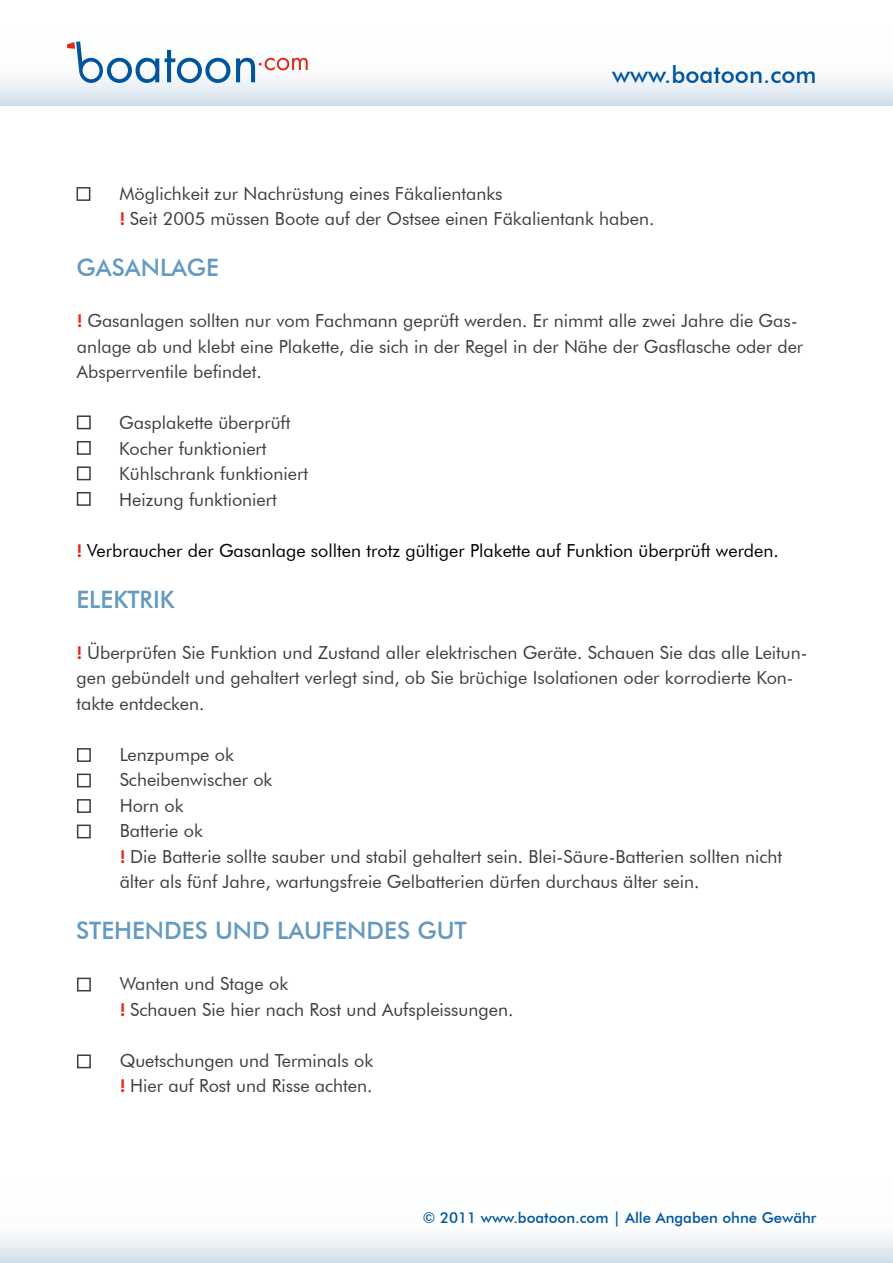
<style>
.page{position:relative;width:893px;height:1263px;background:#fff}
.page>*{position:absolute;margin:0;border:0;box-sizing:border-box;transform-origin:0 0}
.t1{font:500 24px "Futura BT";color:#6499c0}
.t2{font:500 24px "Futura BT";color:#00559f}
.t3{font:18px/25.5px "Futura BT";color:#3e3d40}
.t4{font:18px "Futura BT";color:#000}
.t5{font:500 15px "Futura BT";color:#00559f}
.s1{font-family:"Futura BQ";font-weight:600;color:#e42618}
</style>
<div class="page">
<svg style="left:165px;top:50px;width:65px;height:33px"></svg>
<svg style="left:236px;top:58px;width:72px;height:24px"></svg>
<svg style="left:67px;top:41px;width:92px;height:42px"></svg>
<div style="left:77px;top:415px;width:14px;height:14px;background:#fff;border:2px solid #3e3d40"></div>
<div style="left:77px;top:441px;width:14px;height:14px;background:#fff;border:2px solid #3e3d40"></div>
<div style="left:77px;top:466px;width:14px;height:14px;background:#fff;border:2px solid #3e3d40"></div>
<div style="left:77px;top:492px;width:14px;height:14px;background:#fff;border:2px solid #3e3d40"></div>
<div style="left:77px;top:187px;width:13px;height:14px;background:#fff;border:2px solid #3e3d40"></div>
<div style="left:77px;top:748px;width:14px;height:14px;background:#fff;border:2px solid #3e3d40"></div>
<div style="left:77px;top:773px;width:14px;height:14px;background:#fff;border:2px solid #3e3d40"></div>
<div style="left:77px;top:799px;width:14px;height:14px;background:#fff;border:2px solid #3e3d40"></div>
<div style="left:77px;top:824px;width:14px;height:14px;background:#fff;border:2px solid #3e3d40"></div>
<div style="left:77px;top:978px;width:14px;height:13px;background:#fff;border:2px solid #3e3d40"></div>
<div style="left:77px;top:1054px;width:14px;height:14px;background:#fff;border:2px solid #3e3d40"></div>
<h1 class="t2" style="left:612px;top:60px;width:206px">www.boatoon.com</h1>
<p class="t3" style="left:119px;top:180px;width:536px">Möglichkeit zur Nachrüstung eines Fäkalientanks<br><span class="s1">!</span> Seit 2005 müssen Boote auf der Ostsee einen Fäkalientank haben.</p>
<h1 class="t1" style="left:77px;top:253px;width:144px">Gasanlag e</h1>
<p class="t3" style="left:77px;top:308px;width:728px"><span class="s1">!</span> Gasanlagen sollten nur vom Fachmann geprüft werden. Er nimmt alle zwei Jahre die Gas&shy;anlage ab und klebt eine Plakette, die sich in der Regel in der Nähe der Gasflasche oder der<br>Absperrventile befindet.</p>
<p class="t3" style="left:119px;top:410px;width:190px">Gasplakette überprüft<br>Kocher funktioniert<br>Kühlschrank funktioniert<br>Heizung funktioniert</p>
<p class="t4" style="left:77px;top:539px;width:704px"><span class="s1">!</span> Verbraucher der Gasanlage sollten trotz gültiger Plakette auf Funktion überprüft werden.</p>
<h1 class="t1" style="left:77px;top:585px;width:100px">Elektrik</h1>
<p class="t3" style="left:77px;top:640px;width:732px"><span class="s1">!</span> Überprüfen Sie Funktion und Zustand aller elektrischen Geräte. Schauen Sie das alle Leitun&shy;gen gebündelt und gehaltert verlegt sind, ob Sie brüchige Isolationen oder korrodierte Kon&shy;takte entdecken.</p>
<p class="t3" style="left:120px;top:741px;width:664px">Lenzpumpe ok<br>Scheibenwischer ok<br>Horn ok<br>Batterie ok<br><span class="s1">!</span> Die Batterie sollte sauber und stabil gehaltert sein. Blei-Säure-Batterien sollten nicht älter als fünf Jahre, wartungsfreie Gelbatterien dürfen durchaus älter sein.</p>
<h1 class="t1" style="left:76px;top:916px;width:392px">Stehendes und Laufendes Gut</h1>
<p class="t3" style="left:120px;top:971px;width:395px">Wanten und Stage ok<br><span class="s1">!</span> Schauen Sie hier nach Rost und Aufspleissungen.</p>
<p class="t3" style="left:120px;top:1047px;width:255px">Quetschungen und Terminals ok <span class="s1">!</span> Hier auf Rost und Risse achten.</p>
<p class="t5" style="left:423px;top:1208px;width:395px">© 2011 www.boatoon.com | Alle Angaben ohne Gewähr</p>
</div>
